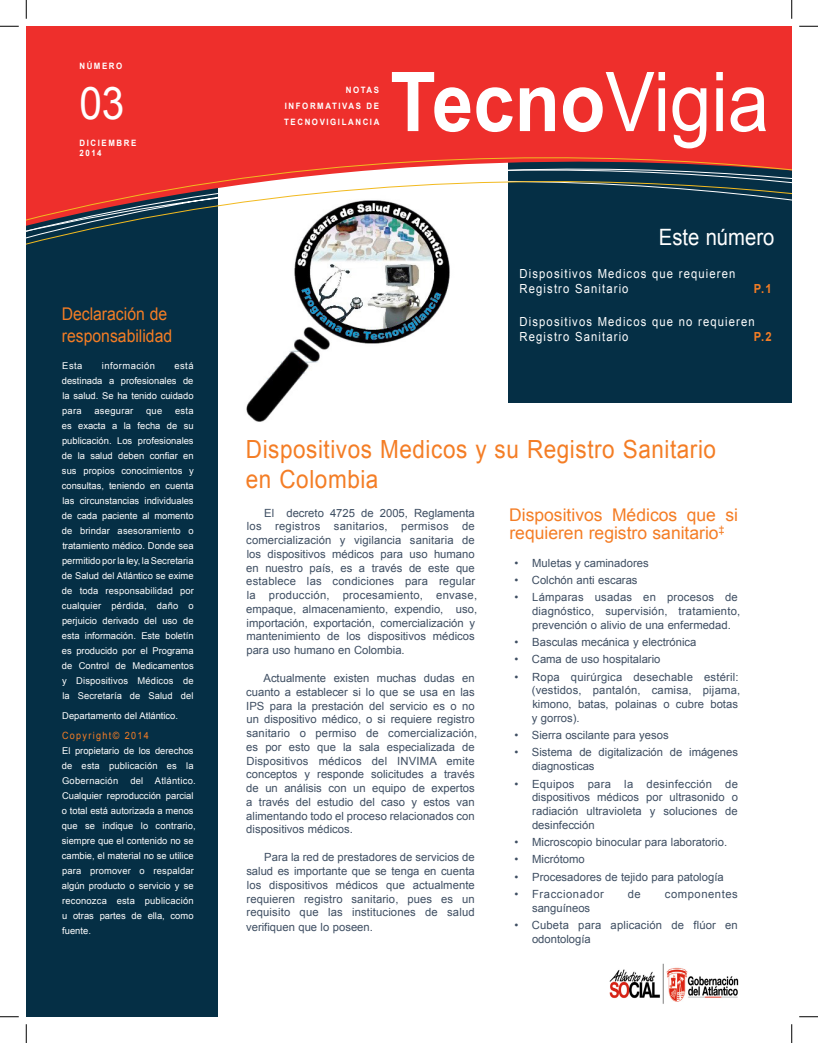
<style>
.page{position:relative;width:818px;height:1043px;background:#fff}
.page>*{position:absolute;margin:0;border:0;box-sizing:border-box;transform-origin:0 0}
.t1{font:700 82.5px "Arial";color:#fff;scale:.9 1}
.t2{font:45px "Arial";color:#fff;scale:.9 1}
.t3{font:25px/30px "Arial";letter-spacing:.025em;color:#f47d25;scale:.9 1}
.t4{font:22.5px "Arial";color:#fff;scale:.9 1}
.t5{font:17.5px/17.5px "Arial";color:#f47d25}
.t6{font:17.5px/21.1px "Arial";color:#f47d25;scale:.9 1}
.t7{font:12.5px/15px "Arial";letter-spacing:.1em;color:#fff;scale:.9 1}
.t8{font:700 12.5px "Arial";color:#f47d25;scale:.9 1}
.t9{font:11.25px/13.8px "Arial";color:#3e4e62}
.t10{font:11.25px/13.8px "Arial";letter-spacing:.02em;color:#3e4e62}
.t11{font:11.25px "Arial";letter-spacing:.05em;color:#3e4e62}
.t12{font:10px "Arial";letter-spacing:.15em;color:#f47d25;scale:.9 1}
.t13{font:9.38px/15px "Arial";color:#fff;text-align:justify}
.t14{font:9.38px "Arial";letter-spacing:.05em;color:#fff}
.t15{font:9.38px "Arial";letter-spacing:.03em;color:#fff}
.t16{font:700 8.75px/16.2px "Arial";letter-spacing:.2em;color:#fff;text-align:justify;scale:.9 1}
.s1{font-weight:400}
</style>
<div class="page">
<img style="left:246px;top:260px;width:204px;height:162px">
<div style="left:26px;top:26px;width:192px;height:990px;background:#052f45"></div>
<div style="left:508px;top:140px;width:283px;height:263px;background:#052f45"></div>
<div style="left:26px;top:26px;width:765px;height:106px;background:#ee2f2c"></div>
<svg style="left:26px;top:132px;width:765px;height:128px"></svg>
<img style="left:609px;top:963px;width:129px;height:41px">
<svg style="left:0;top:25px;width:19px;height:2px"></svg>
<svg style="left:799px;top:25px;width:19px;height:2px"></svg>
<svg style="left:0;top:1016px;width:19px;height:1px"></svg>
<svg style="left:799px;top:1016px;width:19px;height:1px"></svg>
<svg style="left:25px;top:0;width:2px;height:19px"></svg>
<svg style="left:25px;top:1024px;width:2px;height:18px"></svg>
<svg style="left:791px;top:0;width:1px;height:19px"></svg>
<svg style="left:791px;top:1024px;width:1px;height:18px"></svg>
<p class="t16" style="left:79px;top:58px;width:49px">NÚMERO</p>
<p class="t2" style="left:79px;top:72px;width:52px">03</p>
<p class="t16" style="left:79px;top:135px;width:65px">DICIEMBRE</p>
<p class="t16" style="left:79px;top:145px;width:26px">2014</p>
<p class="t6" style="left:62px;top:304px;width:124px">Declaración de responsabilidad</p>
<p class="t13" style="left:62px;top:358px;width:22px">Esta</p>
<p class="t14" style="left:102px;top:359px;width:54px">información</p>
<p class="t13" style="left:62px;top:358px;width:133px;text-indent:113px">está destinada a profesionales de la salud. Se ha tenido cuidado para</p>
<p class="t13" style="left:62px;top:403px;width:134px;text-indent:113px">esta es exacta a la fecha de su publicación. Los profesionales de la salud deben confiar en sus propios conocimientos y consultas, teniendo en cuenta las circunstancias individuales de cada paciente al momento de brindar asesoramiento o tratamiento médico. Donde sea permitido por la ley, la Secretaria de Salud del Atlántico se exime de toda responsabilidad por cualquier pérdida, daño o perjuicio derivado del uso de esta información. Este boletín es producido por el Programa de Control de Medicamentos y Dispositivos Médicos de la Secretaría de Salud del</p>
<p class="t13" style="left:62px;top:708px;width:117px">Departamento del Atlántico.</p>
<p class="t12" style="left:62px;top:728px;width:98px">Copyright© 2014</p>
<p class="t13" style="left:62px;top:743px;width:133px">El propietario de los derechos de esta publicación es la Gobernación</p>
<p class="t15" style="left:94px;top:404px;width:40px">asegurar</p>
<p class="t13" style="left:146px;top:403px;width:18px">que</p>
<p class="t13" style="left:62px;top:773px;width:135px;text-align:left;text-indent:68px">del Atlántico.<br>Cualquier reproducción parcial o total está autorizada a menos que se indique lo contrario, siempre que el contenido no se cambie, el material no se utilice para promover o respaldar algún producto o servicio y se reconozca esta publicación u otras partes de ella, como fuente.</p>
<p class="t16" style="left:284px;top:82px;width:107px;text-indent:62px">NOTAS INFORMATIVAS DE TECNOVIGILANCIA</p>
<p class="t1" style="left:390px;top:44px;width:422px">Tecno<span class="s1">Vigia</span></p>
<p class="t4" style="left:659px;top:222px;width:130px">Este número</p>
<p class="t7" style="left:519px;top:266px;width:241px">Dispositivos Medicos que requieren<br>Registro Sanitario</p>
<p class="t8" style="left:753px;top:280px;width:21px">P.1</p>
<p class="t7" style="left:519px;top:313px;width:263px">Dispositivos Medicos que no requieren<br>Registro Sanitario</p>
<p class="t8" style="left:753px;top:327px;width:21px">P.2</p>
<p class="t3" style="left:246px;top:434px;width:524px">Dispositivos Medicos y su Registro Sanitario en Colombia</p>
<p class="t9" style="left:246px;top:505px;width:232px;text-indent:18px">El decreto 4725 de 2005, Reglamenta los registros sanitarios, permisos de comercialización y vigilancia sanitaria de los dispositivos médicos para uso humano en nuestro país, es a través de este que establece las condiciones para regular la producción, procesamiento, envase, empaque, almacenamiento, expendio, uso, importación, exportación, comercialización y mantenimiento de los dispositivos médicos para uso humano en Colombia.</p>
<p class="t9" style="left:246px;top:671px;width:232px;text-indent:17px">Actualmente existen muchas dudas en cuanto a establecer si lo que se usa en las IPS para la prestación del servicio es o no un dispositivo médico, o si requiere registro sanitario o permiso de comercialización, es por esto que la sala especializada de Dispositivos médicos del INVIMA emite conceptos y responde solicitudes a través de un análisis con un equipo de expertos a través del estudio del caso y estos van alimentando todo el proceso relacionados con dispositivos médicos.</p>
<p class="t9" style="left:246px;top:850px;width:230px;text-align:justify;text-indent:18px">Para la red de prestadores de servicios de salud es importante que se tenga en cuenta los dispositivos médicos que actualmente requieren registro sanitario, pues es un requisito que las instituciones de salud</p>
<p class="t9" style="left:246px;top:920px;width:128px">verifiquen que lo poseen.</p>
<p class="t5" style="left:509px;top:506px;width:230px">Dispositivos Médicos que si requieren registro sanitario<sup>‡</sup></p>
<p class="t9" style="left:514px;top:555px;width:136px">• Muletas y caminadores</p>
<p class="t9" style="left:514px;top:573px;width:125px">• Colchón anti escaras</p>
<p class="t10" style="left:532px;top:590px;width:210px;text-indent:-18px">• Lámparas usadas en procesos de diagnóstico, supervisión, tratamiento, prevención o alivio de una enfermedad.</p>
<p class="t9" style="left:514px;top:635px;width:184px">• Basculas mecánica y electrónica</p>
<p class="t9" style="left:514px;top:652px;width:147px">• Cama de uso hospitalario</p>
<p class="t10" style="left:531px;top:669px;width:210px;text-indent:-17px">• Ropa quirúrgica desechable estéril: (vestidos, pantalón, camisa, pijama, kimono, batas, polainas o cubre botas y gorros).</p>
<p class="t9" style="left:514px;top:728px;width:156px">• Sierra oscilante para yesos</p>
<p class="t9" style="left:532px;top:745px;width:207px;text-indent:-18px">• Sistema de digitalización de imágenes diagnosticas</p>
<p class="t9" style="left:532px;top:776px;width:207px;text-align:justify;text-indent:-18px">• Equipos para la desinfección de dispositivos médicos por ultrasonido o radiación ultravioleta y soluciones de desinfección</p>
<p class="t9" style="left:514px;top:835px;width:214px">• Microscopio binocular para laboratorio.</p>
<p class="t9" style="left:514px;top:852px;width:72px">• Micrótomo</p>
<p class="t9" style="left:514px;top:869px;width:211px">• Procesadores de tejido para patología</p>
<p class="t11" style="left:514px;top:886px;width:91px">• Fraccionador</p>
<p class="t9" style="left:627px;top:887px;width:15px">de</p>
<p class="t11" style="left:664px;top:886px;width:75px">componentes</p>
<p class="t9" style="left:532px;top:900px;width:60px">sanguíneos</p>
<p class="t9" style="left:532px;top:918px;width:207px;text-indent:-18px">• Cubeta para aplicación de flúor en odontología</p>
</div>
